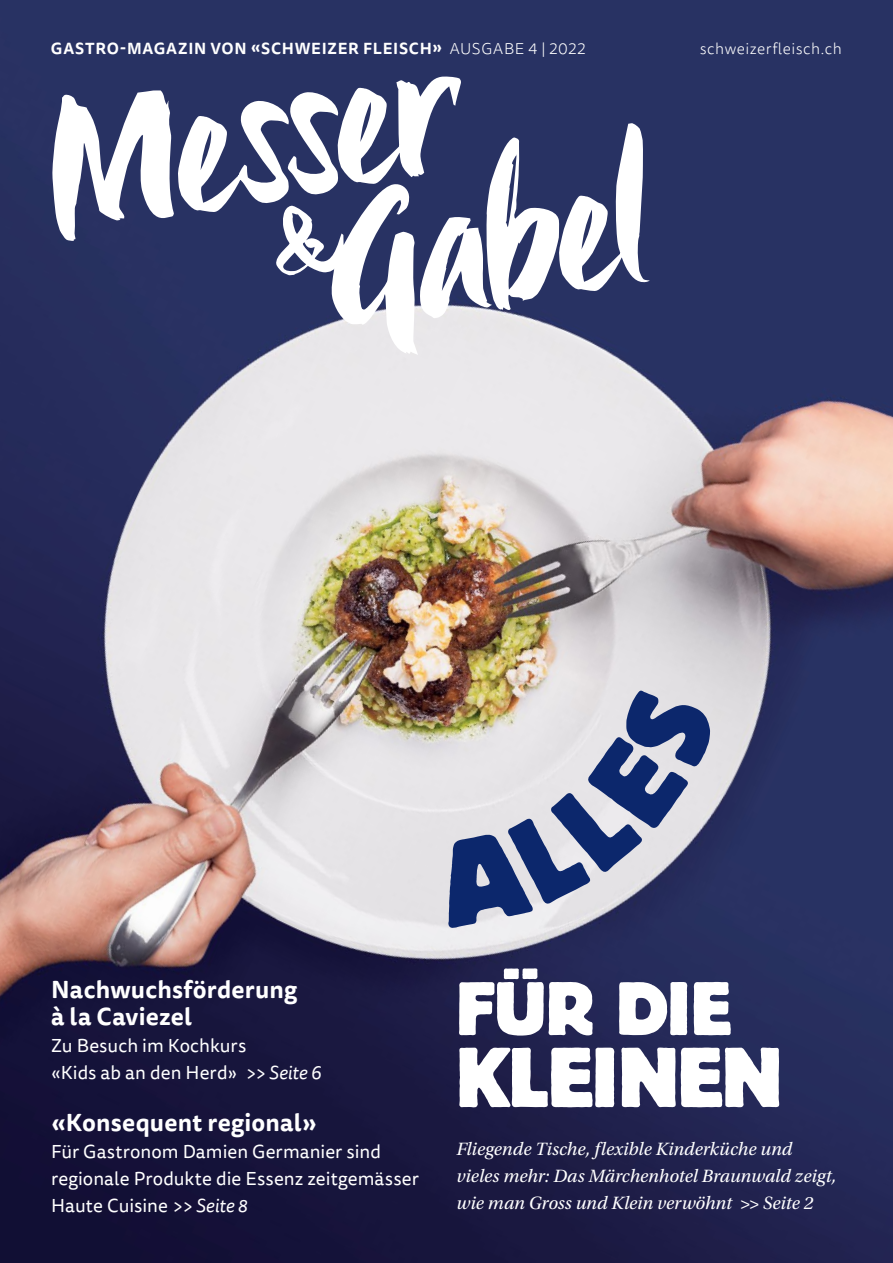
<style>
.page{position:relative;width:893px;height:1263px;background:#fff}
.page>*{position:absolute;margin:0;border:0;box-sizing:border-box;transform-origin:0 0}
.t1{font:700 84px "Block Berthold BQ";letter-spacing:-.01em;color:#fff}
.t2{font:700 75px "Block Berthold BQ";letter-spacing:-.01em;color:#fff}
.t3{font:700 24px/27px "Tisa Sans OT";letter-spacing:.005em;color:#fff}
.t4{font:18.75px/27px "Tisa Sans OT";color:#fff}
.t5{font:italic 18.75px/27px "Utopia Std";color:#fff}
.t6{font:700 15.75px "Tisa Sans OT";letter-spacing:.045em;color:#fff}
.t7{font:300 15.75px "Tisa Sans OT";letter-spacing:.03em;color:#fff}
.s1{font-weight:300}
.s2{font-style:italic}
</style>
<div class="page">
<img style="left:0;top:0;width:893px;height:1263px">
<svg style="left:52px;top:76px;width:409px;height:165px;fill:#283263"></svg>
<svg style="left:275px;top:205px;width:56px;height:70px"></svg>
<svg style="left:331px;top:123px;width:319px;height:232px"></svg>
<svg style="left:432px;top:685px;width:287px;height:244px;background:#cecbd0"></svg>
<p class="t6" style="left:51px;top:38px;width:536px">GASTRO-MAGAZIN VON «SCHWEIZER FLEISCH» <span class="s1">AUSGABE 4 | 2022</span></p>
<p class="t7" style="left:700px;top:39px;width:144px">schweizerfleisch.ch</p>
<h2 class="t2" style="left:456px;top:967px;width:276px">FÜR DIE</h2>
<h1 class="t1" style="left:456px;top:1031px;width:327px">KLEINEN</h1>
<p class="t3" style="left:51px;top:977px;width:248px">Nachwuchsförderung à la Caviezel</p>
<p class="t4" style="left:51px;top:1033px;width:271px">Zu Besuch im Kochkurs<br>«Kids ab an den Herd» <span class="s2">&gt;&gt; Seite 6</span></p>
<p class="t3" style="left:51px;top:1110px;width:267px">«Konsequent regional»</p>
<p class="t4" style="left:51px;top:1139px;width:369px">Für Gastronom Damien Germanier sind regionale Produkte die Essenz zeitgemässer<br>Haute Cuisine <span class="s2">&gt;&gt; Seite 8</span></p>
<p class="t5" style="left:456px;top:1135px;width:382px">Fliegende Tische, flexible Kinderküche und vieles mehr: Das Märchenhotel Braunwald zeigt, wie man Gross und Klein verwöhnt &gt;&gt; Seite 2</p>
</div>
